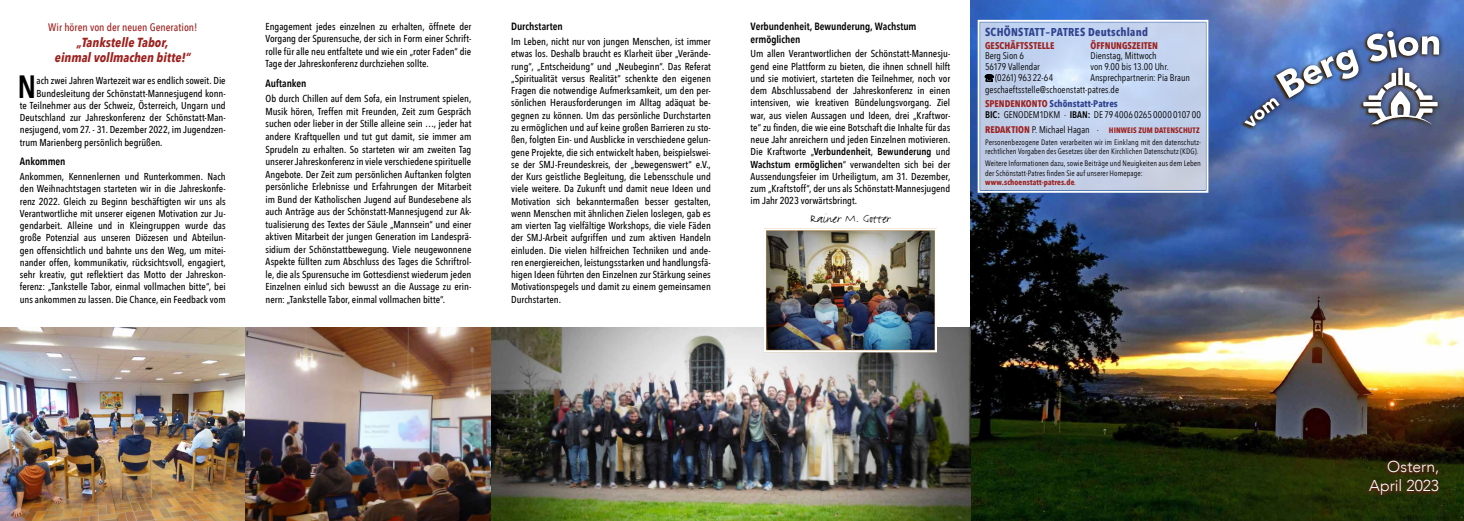
<style>
.page{position:relative;width:1464px;height:521px;background:#fff}
.page>*{position:absolute;margin:0;border:0;box-sizing:border-box;transform-origin:0 0}
.Fließtext_Initiale{font:600 32.11px "Avenir Next Condensed";color:#000}
.t1{font:300 15.75px/18.9px "Avenir";color:#fff;text-align:right}
.Fließtext_Autor{font:14.44px "FF Justlefthand";letter-spacing:-.005em;color:#000}
.Überschrift_2__Grad{font:italic 700 13.12px/15.8px "Avenir Next Condensed";color:#9d221f;text-align:center}
.t2{font:700 11.38px "Avenir Next Condensed";letter-spacing:.025em;color:#30438f}
.Überschrift_2__Grad-2{font:500 10.94px "Avenir Next Condensed";color:#9d221f}
.Überschrift_3__Grad{font:600 10.5px/12.2px "Avenir Next Condensed";letter-spacing:-.005em;color:#000}
.Fließtext{font:500 10.06px/12.2px "Avenir Next Condensed";letter-spacing:-.005em;color:#000;text-align:justify}
.Fließtext_Initiale-2{font:500 10.06px "Avenir Next Condensed";letter-spacing:-.005em;color:#000}
.t3{font:9.62px/10.9px "Avenir Next Condensed";color:#000}
.t4{font:700 9.62px "Avenir Next Condensed";letter-spacing:.005em;color:#30438f}
.t5{font:700 9.62px "Avenir Next Condensed";letter-spacing:.005em;color:#9d221f}
.t6{font:7.88px/9.5px "Avenir Next Condensed";letter-spacing:.01em;color:#000}
.t7{font:700 7.88px "Avenir Next Condensed";letter-spacing:.01em;color:#9d221f}
.s1{font-weight:600}
.s2{font-weight:700;color:#9d221f}
.s3{color:#9d221f}
.s4{font-size:9.62px}
.s5{font-weight:400;font-size:9.62px;color:#000}
</style>
<div class="page">
<img style="left:970px;top:0;width:493px;height:521px">
<div style="left:1240px;top:27px;width:205px;height:105px;background:#000;opacity:.6"></div>
<div style="left:1358px;top:63px;width:85px;height:67px;background:#000;opacity:.6"></div>
<img style="left:1244px;top:31px;width:195px;height:95px">
<svg style="left:1365px;top:459px;width:75px;height:39px;background:#2f2a07"></svg>
<img style="left:0;top:327px;width:970px;height:194px">
<img style="left:762px;top:228px;width:176px;height:125px">
<svg style="left:976px;top:19px;width:233px;height:175px;background:#c0cfe9"></svg>
<p class="Überschrift_2__Grad-2" style="left:48px;top:20px;width:151px">Wir hören von der neuen Generation!</p>
<p class="Überschrift_2__Grad" style="left:55px;top:34px;width:137px">„Tankstelle Tabor,<br>einmal vollmachen bitte!“</p>
<p class="Fließtext_Initiale" style="left:17px;top:59px;width:20px">N</p>
<p class="Fließtext_Initiale-2" style="left:37px;top:75px;width:191px">ach zwei Jahren Wartezeit war es endlich soweit. Die</p>
<p class="Fließtext_Initiale-2" style="left:37px;top:87px;width:191px">Bundesleitung der Schönstatt-Mannesjugend konn-</p>
<p class="Fließtext_Initiale-2" style="left:20px;top:99px;width:207px">te Teilnehmer aus der Schweiz, Österreich, Ungarn und</p>
<p class="Fließtext_Initiale-2" style="left:20px;top:112px;width:207px">Deutschland zur Jahreskonferenz der Schönstatt-Man-</p>
<p class="Fließtext_Initiale-2" style="left:20px;top:124px;width:207px">nesjugend, vom 27. - 31. Dezember 2022, im Jugendzen-</p>
<p class="Fließtext_Initiale-2" style="left:20px;top:136px;width:144px">trum Marienberg persönlich begrüßen.</p>
<p class="Überschrift_3__Grad" style="left:20px;top:155px;width:47px">Ankommen</p>
<p class="Fließtext" style="left:20px;top:170px;width:207px">Ankommen, Kennenlernen und Runterkommen. Nach den Weihnachtstagen starteten wir in die Jahreskonfe&shy;renz 2022. Gleich zu Beginn beschäftigten wir uns als Verantwortliche mit unserer eigenen Motivation zur Ju&shy;gendarbeit. Alleine und in Kleingruppen wurde das große Potenzial aus unseren Diözesen und Abteilun&shy;gen offensichtlich und bahnte uns den Weg, um mitei&shy;nander offen, kommunikativ, rücksichtsvoll, engagiert, sehr kreativ, gut reflektiert das Motto der Jahreskon&shy;ferenz: „Tankstelle Tabor, einmal vollmachen bitte“, bei uns ankommen zu lassen. Die Chance, ein Feedback vom</p>
<p class="Fließtext" style="left:265px;top:20px;width:207px;line-height:12.5px">Engagement jedes einzelnen zu erhalten, öffnete der Vorgang der Spurensuche, der sich in Form einer Schrift&shy;rolle für alle neu entfaltete und wie ein „roter Faden“ die Tage der Jahreskonferenz durchziehen sollte.</p>
<p class="Überschrift_3__Grad" style="left:265px;top:77px;width:43px">Auftanken</p>
<p class="Fließtext" style="left:265px;top:93px;width:207px;line-height:12.5px">Ob durch Chillen auf dem Sofa, ein Instrument spielen, Musik hören, Treffen mit Freunden, Zeit zum Gespräch suchen oder lieber in der Stille alleine sein …, jeder hat andere Kraftquellen und tut gut damit, sie immer am Sprudeln zu erhalten. So starteten wir am zweiten Tag unserer Jahreskonferenz in viele verschiedene spirituelle Angebote. Der Zeit zum persönlichen Auftanken folgten persönliche Erlebnisse und Erfahrungen der Mitarbeit im Bund der Katholischen Jugend auf Bundesebene als auch Anträge aus der Schönstatt-Mannesjugend zur Ak&shy;tualisierung des Textes der Säule „Mannsein“ und einer aktiven Mitarbeit der jungen Generation im Landesprä&shy;sidium der Schönstattbewegung. Viele neugewonnene Aspekte füllten zum Abschluss des Tages die Schriftrol&shy;le, die als Spurensuche im Gottesdienst wiederum jeden Einzelnen einlud sich bewusst an die Aussage zu erin&shy;nern: „Tankstelle Tabor, einmal vollmachen bitte“.</p>
<p class="Überschrift_3__Grad" style="left:511px;top:20px;width:53px">Durchstarten</p>
<p class="Fließtext" style="left:511px;top:35px;width:201px">Im Leben, nicht nur von jungen Menschen, ist immer etwas los. Deshalb braucht es Klarheit über „Verände&shy;rung“, „Entscheidung“ und „Neubeginn“. Das Referat „Spiritualität versus Realität“ schenkte den eigenen Fragen die notwendige Aufmerksamkeit, um den per&shy;sönlichen Herausforderungen im Alltag adäquat be&shy;gegnen zu können. Um das persönliche Durchstarten zu ermöglichen und auf keine großen Barrieren zu sto&shy;ßen, folgten Ein- und Ausblicke in verschiedene gelun&shy;gene Projekte, die sich entwickelt haben, beispielswei&shy;se der SMJ-Freundeskreis, der „bewegenswert“ e.V., der Kurs geistliche Begleitung, die Lebensschule und viele weitere. Da Zukunft und damit neue Ideen und Motivation sich bekanntermaßen besser gestalten, wenn Menschen mit ähnlichen Zielen loslegen, gab es am vierten Tag vielfältige Workshops, die viele Fäden der SMJ-Arbeit aufgriffen und zum aktiven Handeln einluden. Die vielen hilfreichen Techniken und ande&shy;ren energiereichen, leistungsstarken und handlungsfä&shy;higen Ideen führten den Einzelnen zur Stärkung seines Motivationspegels und damit zu einem gemeinsamen Durchstarten.</p>
<p class="Überschrift_3__Grad" style="left:750px;top:20px;width:167px">Verbundenheit, Bewunderung, Wachstum ermöglichen</p>
<p class="Fließtext" style="left:750px;top:48px;width:201px">Um allen Verantwortlichen der Schönstatt-Mannesju&shy;gend eine Plattform zu bieten, die ihnen schnell hilft und sie motiviert, starteten die Teilnehmer, noch vor dem Abschlussabend der Jahreskonferenz in einen intensiven, wie kreativen Bündelungsvorgang. Ziel war, aus vielen Aussagen und Ideen, drei „Kraftwor&shy;te“ zu finden, die wie eine Botschaft die Inhalte für das neue Jahr anreichern und jeden Einzelnen motivieren.<br>Die Kraftworte „<span class="s1">Verbundenheit</span>, <span class="s1">Bewunderung</span> und <span class="s1">Wachstum ermöglichen</span>“ verwandelten sich bei der Aussendungsfeier im Urheiligtum, am 31. Dezember, zum „Kraftstoff“, der uns als Schönstatt-Mannesjugend im Jahr 2023 vorwärtsbringt.</p>
<p class="Fließtext_Autor" style="left:810px;top:209px;width:82px">Rainer M. Gotter</p>
<p class="t2" style="left:985px;top:25px;width:165px">SCHÖNSTATT–PATRES Deutschland</p>
<p class="t5" style="left:985px;top:39px;width:71px">GESCHÄFTSSTELLE</p>
<p class="t3" style="left:985px;top:50px;width:40px">Berg Sion 6</p>
<p class="t3" style="left:985px;top:61px;width:56px">56179 Vallendar</p>
<p class="t3" style="left:995px;top:72px;width:60px">(0261) 963 22-64</p>
<p class="t3" style="left:1090px;top:39px;width:101px"><span class="s2">ÖFFNUNGSZEITEN<br></span>Dienstag, Mittwoch<br>von 9.00 bis 13.00 Uhr.<br>Ansprechpartnerin: Pia Braun</p>
<p class="t3" style="left:985px;top:83px;width:135px">geschaeftsstelle@schoenstatt-patres.de</p>
<p class="t4" style="left:985px;top:98px;width:134px"><span class="s3">SPENDENKONTO</span> Schönstatt-Patres</p>
<p class="t3" style="left:985px;top:109px;width:217px"><span class="s1">BIC:</span> GENODEM1DKM · <span class="s1">IBAN:</span> DE 79 4006 0265 0000 0107 00</p>
<p class="t7" style="left:985px;top:125px;width:216px"><span class="s4">REDAKTION</span> <span class="s5">P. Michael Hagan ·</span> HINWEIS ZUM DATENSCHUTZ</p>
<p class="t6" style="left:985px;top:137px;width:217px">Personenbezogene Daten verarbeiten wir im Einklang mit den datenschutz&shy;rechtlichen Vorgaben des Gesetzes über den Kirchlichen Datenschutz (KDG).</p>
<p class="t6" style="left:985px;top:158px;width:217px">Weitere Informationen dazu, sowie Beiträge und Neuigkeiten aus dem Leben der Schönstatt-Patres finden Sie auf unserer Homepage: <span class="s2">www.schoenstatt-patres.de</span>.</p>
<h2 class="t1" style="left:1369px;top:457px;width:72px">Ostern,<br>April 2023</h2>
</div>
